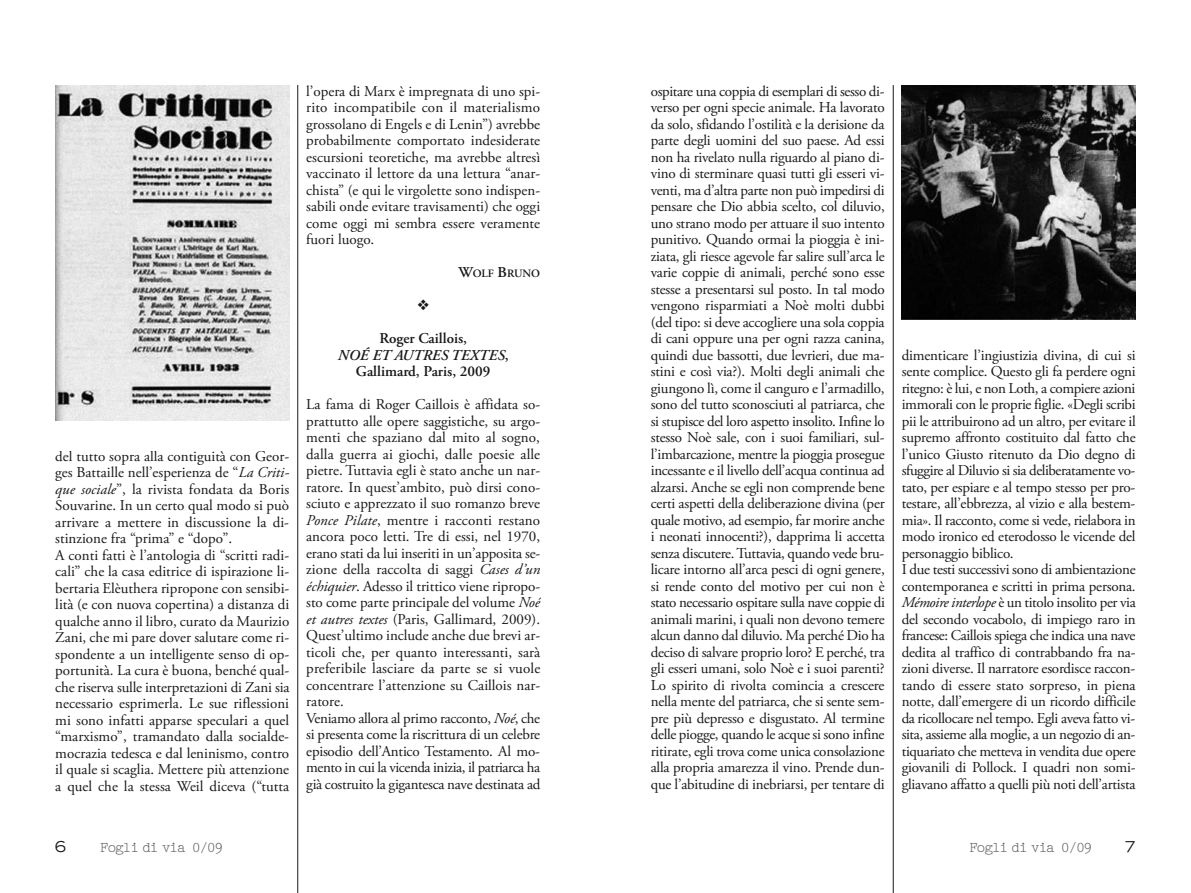
<style>
.page{position:relative;width:1191px;height:893px;background:#fff}
.page>*{position:absolute;margin:0;border:0;box-sizing:border-box;transform-origin:0 0}
.t1{font:15px/16.5px "Adobe Garamond Pro";letter-spacing:-.01em;color:#191919}
.t2{font:600 15px/16.5px "Adobe Garamond Pro";color:#191919;text-align:center}
.t3{font:15px "Pica 10 Pitch BT";letter-spacing:-.1em;color:#5e5e5e}
.t4{font:expanded 15px "Trade Gothic LH";color:#191919}
.t5{font:600 11.25px "Adobe Garamond Pro";color:#191919}
.s1{font-size:15px}
.s2{font-style:italic}
</style>
<div class="page">
<hr style="left:893px;top:85px;width:1px;height:808px;background:#191919">
<hr style="left:297px;top:85px;width:1px;height:808px;background:#191919">
<img style="left:902px;top:85px;width:233px;height:234px">
<img style="left:55px;top:85px;width:234px;height:335px">
<p class="t1" style="left:306px;top:84px;width:235px;text-align:justify">l’opera di Marx è impregnata di uno spi&shy;rito incompatibile con il materialismo grossolano di Engels e di Lenin”) avrebbe probabilmente comportato indesiderate escursioni teoretiche, ma avrebbe altresì vaccinato il lettore da una lettura “anar&shy;chista” (e qui le virgolette sono indispen&shy;sabili onde evitare travisamenti) che oggi come oggi mi sembra essere veramente fuori luogo.</p>
<p class="t5" style="left:458px;top:269px;width:83px"><span class="s1">W</span>OLF <span class="s1">B</span>RUNO</p>
<p class="t1" style="left:55px;top:449px;width:236px">del tutto sopra alla contiguità con Geor&shy;ges Battaille nell’esperienza de “<span class="s2">La Criti&shy;que sociale</span>”, la rivista fondata da Boris Souvarine. In un certo qual modo si può arrivare a mettere in discussione la di&shy;stinzione fra “prima” e “dopo”.<br>A conti fatti è l’antologia di “scritti radi&shy;cali” che la casa editrice di ispirazione li&shy;bertaria Elèuthera ripropone con sensibi&shy;lità (e con nuova copertina) a distanza di qualche anno il libro, curato da Maurizio Zani, che mi pare dover salutare come ri&shy;spondente a un intelligente senso di op&shy;portunità. La cura è buona, benché qual&shy;che riserva sulle interpretazioni di Zani sia necessario esprimerla. Le sue riflessioni mi sono infatti apparse speculari a quel “marxismo”, tramandato dalla socialde&shy;mocrazia tedesca e dal leninismo, contro il quale si scaglia. Mettere più attenzione a quel che la stessa Weil diceva (“tutta</p>
<p class="t2" style="left:338px;top:332px;width:172px">Roger Caillois,<br><span class="s2">NOÉ ET AUTRES TEXTES</span>,<br>Gallimard, Paris, 2009</p>
<p class="t1" style="left:306px;top:398px;width:236px">La fama di Roger Caillois è affidata so&shy;prattutto alle opere saggistiche, su argo&shy;menti che spaziano dal mito al sogno, dalla guerra ai giochi, dalle poesie alle pietre. Tuttavia egli è stato anche un nar&shy;ratore. In quest’ambito, può dirsi cono&shy;sciuto e apprezzato il suo romanzo breve <span class="s2">Ponce Pilate</span>, mentre i racconti restano ancora poco letti. Tre di essi, nel 1970, erano stati da lui inseriti in un’apposita se&shy;zione della raccolta di saggi <span class="s2">Cases d’un échiquier</span>. Adesso il trittico viene ripropo&shy;sto come parte principale del volume <span class="s2">Noé et autres textes</span> (Paris, Gallimard, 2009).<br>Quest’ultimo include anche due brevi ar&shy;ticoli che, per quanto interessanti, sarà preferibile lasciare da parte se si vuole concentrare l’attenzione su Caillois nar&shy;ratore.<br>Veniamo allora al primo racconto, <span class="s2">Noé</span>, che si presenta come la riscrittura di un celebre episodio dell’Antico Testamento. Al mo&shy;mento in cui la vicenda inizia, il patriarca ha già costruito la gigantesca nave destinata ad</p>
<p class="t1" style="left:651px;top:84px;width:236px;text-align:justify">ospitare una coppia di esemplari di sesso di&shy;verso per ogni specie animale. Ha lavorato da solo, sfidando l’ostilità e la derisione da parte degli uomini del suo paese. Ad essi non ha rivelato nulla riguardo al piano di&shy;vino di sterminare quasi tutti gli esseri vi&shy;venti, ma d’altra parte non può impedirsi di pensare che Dio abbia scelto, col diluvio, uno strano modo per attuare il suo intento punitivo. Quando ormai la pioggia è ini&shy;ziata, gli riesce agevole far salire sull’arca le varie coppie di animali, perché sono esse stesse a presentarsi sul posto. In tal modo vengono risparmiati a Noè molti dubbi (del tipo: si deve accogliere una sola coppia di cani oppure una per ogni razza canina, quindi due bassotti, due levrieri, due ma&shy;stini e così via?). Molti degli animali che giungono lì, come il canguro e l’armadillo, sono del tutto sconosciuti al patriarca, che si stupisce del loro aspetto insolito. Infine lo stesso Noè sale, con i suoi familiari, sul&shy;l’imbarcazione, mentre la pioggia prosegue incessante e il livello dell’acqua continua ad alzarsi. Anche se egli non comprende bene certi aspetti della deliberazione divina (per quale motivo, ad esempio, far morire anche i neonati innocenti?), dapprima li accetta senza discutere. Tuttavia, quando vede bru&shy;licare intorno all’arca pesci di ogni genere, si rende conto del motivo per cui non è stato necessario ospitare sulla nave coppie di animali marini, i quali non devono temere alcun danno dal diluvio. Ma perché Dio ha deciso di salvare proprio loro? E perché, tra gli esseri umani, solo Noè e i suoi parenti?<br>Lo spirito di rivolta comincia a crescere nella mente del patriarca, che si sente sem&shy;pre più depresso e disgustato. Al termine delle piogge, quando le acque si sono infine ritirate, egli trova come unica consolazione alla propria amarezza il vino. Prende dun&shy;que l’abitudine di inebriarsi, per tentare di</p>
<p class="t1" style="left:901px;top:348px;width:235px">dimenticare l’ingiustizia divina, di cui si sente complice. Questo gli fa perdere ogni ritegno: è lui, e non Loth, a compiere azioni immorali con le proprie figlie. «Degli scribi pii le attribuirono ad un altro, per evitare il supremo affronto costituito dal fatto che l’unico Giusto ritenuto da Dio degno di sfuggire al Diluvio si sia deliberatamente vo&shy;tato, per espiare e al tempo stesso per pro&shy;testare, all’ebbrezza, al vizio e alla bestem&shy;mia». Il racconto, come si vede, rielabora in modo ironico ed eterodosso le vicende del personaggio biblico.<br>I due testi successivi sono di ambientazione contemporanea e scritti in prima persona.<br><span class="s2">Mémoire interlope</span> è un titolo insolito per via del secondo vocabolo, di impiego raro in francese: Caillois spiega che indica una nave dedita al traffico di contrabbando fra na&shy;zioni diverse. Il narratore esordisce raccon&shy;tando di essere stato sorpreso, in piena notte, dall’emergere di un ricordo difficile da ricollocare nel tempo. Egli aveva fatto vi&shy;sita, assieme alla moglie, a un negozio di an&shy;tiquariato che metteva in vendita due opere giovanili di Pollock. I quadri non somi&shy;gliavano affatto a quelli più noti dell’artista</p>
<p class="t4" style="left:55px;top:841px;width:12px">6</p>
<p class="t3" style="left:100px;top:843px;width:125px">Fogli di via 0/09</p>
<p class="t3" style="left:969px;top:843px;width:125px">Fogli di via 0/09</p>
<p class="t4" style="left:1124px;top:841px;width:12px">7</p>
</div>
